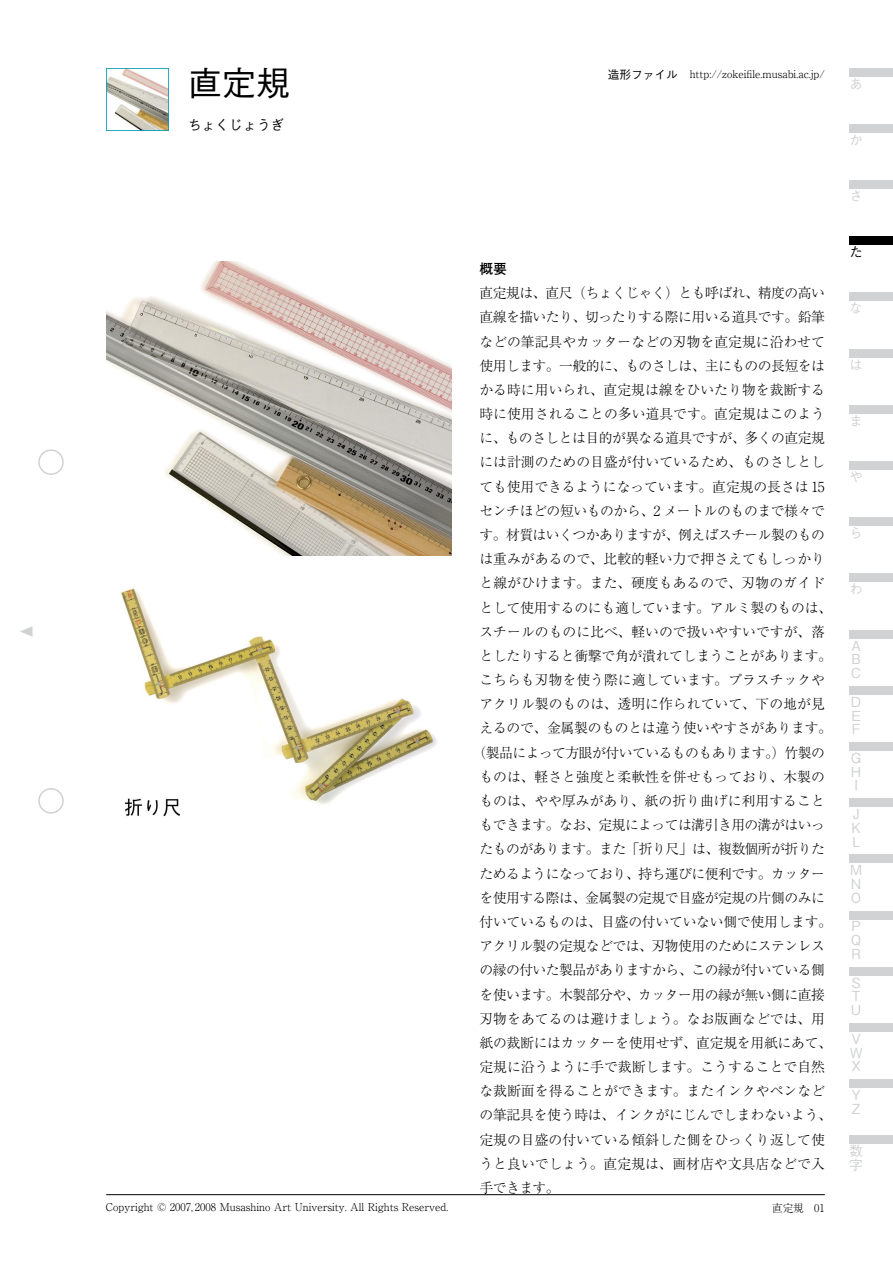
<style>
.page{position:relative;width:893px;height:1263px;background:#fff}
.page>*{position:absolute;margin:0;border:0;box-sizing:border-box;transform-origin:0 0}
.t1{font:500 34.05px "Gothic BBB Pro";color:#000}
.t2{font:300 13.8px "Ryumin Pro";letter-spacing:-.04em;color:#000}
.t3{font:300 13.8px "Ryumin Pro";color:#000}
.t4{font:300 13.8px "Ryumin Pro";letter-spacing:-.02em;color:#000}
.t5{font:300 13.8px "Ryumin Pro";letter-spacing:.005em;color:#000}
.t6{font:500 13.8px/13.8px "Gothic BBB Pro";color:#d1d2d4;text-align:justify}
.t7{font:500 13.8px "Gothic BBB Pro";color:#000}
.t8{font:700 13.8px "Futo Go B101 Pro";color:#000}
.t9{font:300 10.65px "Ryumin Pro";color:#000}
.s1{font-family:"Gothic BBB Pro";font-weight:500;font-size:11.7px}
</style>
<div class="page">
<div style="left:38px;top:449px;width:26px;height:26px;border:2px solid #d1d2d4;border-radius:50%"></div>
<div style="left:38px;top:788px;width:26px;height:25px;border:2px solid #d1d2d4;border-radius:50%"></div>
<svg style="left:20px;top:626px;width:13px;height:11px"></svg>
<div style="left:849px;top:1135px;width:44px;height:9px;background:#d1d2d4"></div>
<div style="left:849px;top:1079px;width:44px;height:9px;background:#d1d2d4"></div>
<div style="left:849px;top:1023px;width:44px;height:8px;background:#d1d2d4"></div>
<div style="left:849px;top:967px;width:44px;height:8px;background:#d1d2d4"></div>
<div style="left:849px;top:911px;width:44px;height:8px;background:#d1d2d4"></div>
<div style="left:849px;top:854px;width:44px;height:9px;background:#d1d2d4"></div>
<div style="left:849px;top:798px;width:44px;height:9px;background:#d1d2d4"></div>
<div style="left:849px;top:742px;width:44px;height:9px;background:#d1d2d4"></div>
<div style="left:849px;top:686px;width:44px;height:9px;background:#d1d2d4"></div>
<div style="left:849px;top:630px;width:44px;height:8px;background:#d1d2d4"></div>
<div style="left:849px;top:574px;width:44px;height:8px;background:#d1d2d4"></div>
<div style="left:849px;top:517px;width:44px;height:9px;background:#d1d2d4"></div>
<div style="left:849px;top:461px;width:44px;height:9px;background:#d1d2d4"></div>
<div style="left:849px;top:405px;width:44px;height:9px;background:#d1d2d4"></div>
<div style="left:849px;top:349px;width:44px;height:8px;background:#d1d2d4"></div>
<div style="left:849px;top:293px;width:44px;height:8px;background:#d1d2d4"></div>
<div style="left:849px;top:180px;width:44px;height:9px;background:#d1d2d4"></div>
<div style="left:849px;top:124px;width:44px;height:9px;background:#d1d2d4"></div>
<div style="left:849px;top:68px;width:44px;height:9px;background:#d1d2d4"></div>
<hr style="left:106px;top:1194px;width:719px;height:1px;background:#000">
<img style="left:106px;top:262px;width:346px;height:293px">
<img style="left:106px;top:68px;width:62px;height:62px">
<div style="left:849px;top:237px;width:44px;height:8px;background:#000"></div>
<img style="left:121px;top:588px;width:316px;height:229px">
<h1 class="t1" style="left:188px;top:56px;width:104px">直定規</h1>
<p class="t7" style="left:188px;top:114px;width:98px">ちょくじょうぎ</p>
<p class="t9" style="left:106px;top:1199px;width:344px">Copyright © 2007, 2008 Musashino Art University. All Rights Reserved.</p>
<p class="t8" style="left:479px;top:258px;width:29px">概要</p>
<p class="t9" style="left:608px;top:66px;width:218px"><span class="s1">造形ファイル　</span>http://zokeifile.musabi.ac j p. /</p>
<p class="t2" style="left:479px;top:282px;width:347px">直定規は、直尺（ちょくじゃく）とも呼ばれ、精度の高い</p>
<p class="t2" style="left:479px;top:306px;width:347px">直線を描いたり、切ったりする際に用いる道具です。鉛筆</p>
<p class="t3" style="left:479px;top:330px;width:347px">などの筆記具やカッターなどの刃物を直定規に沿わせて</p>
<p class="t2" style="left:479px;top:355px;width:347px">使用します。一般的に、ものさしは、主にものの長短をは</p>
<p class="t3" style="left:479px;top:379px;width:347px">かる時に用いられ、直定規は線をひいたり物を裁断する</p>
<p class="t3" style="left:479px;top:403px;width:347px">時に使用されることの多い道具です。直定規はこのよう</p>
<p class="t2" style="left:479px;top:427px;width:347px">に、ものさしとは目的が異なる道具ですが、多くの直定規</p>
<p class="t3" style="left:479px;top:451px;width:347px">には計測のための目盛が付いているため、ものさしとし</p>
<p class="t4" style="left:479px;top:476px;width:347px">ても使用できるようになっています。直定規の長さは 15</p>
<p class="t4" style="left:479px;top:500px;width:347px">センチほどの短いものから、2 メートルのものまで様々で</p>
<p class="t2" style="left:479px;top:524px;width:347px">す。材質はいくつかありますが、例えばスチール製のもの</p>
<p class="t3" style="left:479px;top:548px;width:347px">は重みがあるので、比較的軽い力で押さえてもしっかり</p>
<p class="t5" style="left:479px;top:572px;width:347px">と線がひけます。また、硬度もあるので、刃物のガイド</p>
<p class="t4" style="left:479px;top:596px;width:354px">として使用するのにも適しています。アルミ製のものは、</p>
<p class="t5" style="left:479px;top:621px;width:347px">スチールのものに比べ、軽いので扱いやすいですが、落</p>
<p class="t4" style="left:479px;top:645px;width:354px">としたりすると衝撃で角が潰れてしまうことがあります。</p>
<p class="t3" style="left:479px;top:669px;width:347px">こちらも刃物を使う際に適しています。プラスチックや</p>
<p class="t5" style="left:479px;top:693px;width:347px">アクリル製のものは、透明に作られていて、下の地が見</p>
<p class="t4" style="left:479px;top:717px;width:354px">えるので、金属製のものとは違う使いやすさがあります。</p>
<p class="t2" style="left:472px;top:742px;width:354px">（製品によって方眼が付いているものもあります。）竹製の</p>
<p class="t5" style="left:479px;top:766px;width:347px">ものは、軽さと強度と柔軟性を併せもっており、木製の</p>
<p class="t5" style="left:479px;top:790px;width:347px">ものは、やや厚みがあり、紙の折り曲げに利用すること</p>
<p class="t2" style="left:479px;top:814px;width:347px">もできます。なお、定規によっては溝引き用の溝がはいっ</p>
<p class="t2" style="left:479px;top:838px;width:347px">たものがあります。また「折り尺」は、複数個所が折りた</p>
<p class="t2" style="left:479px;top:862px;width:347px">ためるようになっており、持ち運びに便利です。カッター</p>
<p class="t2" style="left:479px;top:887px;width:347px">を使用する際は、金属製の定規で目盛が定規の片側のみに</p>
<p class="t4" style="left:479px;top:911px;width:354px">付いているものは、目盛の付いていない側で使用します。</p>
<p class="t2" style="left:479px;top:935px;width:347px">アクリル製の定規などでは、刃物使用のためにステンレス</p>
<p class="t2" style="left:479px;top:959px;width:347px">の縁の付いた製品がありますから、この縁が付いている側</p>
<p class="t2" style="left:479px;top:983px;width:347px">を使います。木製部分や、カッター用の縁が無い側に直接</p>
<p class="t5" style="left:479px;top:1008px;width:347px">刃物をあてるのは避けましょう。なお版画などでは、用</p>
<p class="t4" style="left:479px;top:1032px;width:354px">紙の裁断にはカッターを使用せず、直定規を用紙にあて、</p>
<p class="t3" style="left:479px;top:1056px;width:347px">定規に沿うように手で裁断します。こうすることで自然</p>
<p class="t3" style="left:479px;top:1080px;width:347px">な裁断面を得ることができます。またインクやペンなど</p>
<p class="t4" style="left:479px;top:1104px;width:354px">の筆記具を使う時は、インクがにじんでしまわないよう、</p>
<p class="t3" style="left:479px;top:1129px;width:347px">定規の目盛の付いている傾斜した側をひっくり返して使</p>
<p class="t5" style="left:479px;top:1153px;width:347px">うと良いでしょう。直定規は、画材店や文具店などで入</p>
<p class="t4" style="left:479px;top:1177px;width:82px">手できます。</p>
<p class="t9" style="left:772px;top:1199px;width:33px">直定規</p>
<p class="t9" style="left:814px;top:1199px;width:12px">01</p>
<p class="t6" style="left:849px;top:75px;width:13px">あ</p>
<p class="t6" style="left:849px;top:131px;width:14px">か</p>
<p class="t6" style="left:849px;top:187px;width:12px">さ</p>
<p class="t7" style="left:849px;top:241px;width:14px">た</p>
<p class="t6" style="left:849px;top:300px;width:14px">な</p>
<p class="t6" style="left:849px;top:356px;width:14px">は</p>
<p class="t6" style="left:849px;top:412px;width:13px">ま</p>
<p class="t6" style="left:849px;top:468px;width:14px">や</p>
<p class="t6" style="left:849px;top:524px;width:13px">ら</p>
<p class="t6" style="left:849px;top:580px;width:14px">わ</p>
<p class="t6" style="left:851px;top:637px;width:12px">A B C</p>
<p class="t6" style="left:851px;top:693px;width:12px">D E F</p>
<p class="t6" style="left:851px;top:749px;width:12px">G H I</p>
<p class="t6" style="left:851px;top:805px;width:11px">J K L</p>
<p class="t6" style="left:850px;top:861px;width:14px">M N O</p>
<p class="t6" style="left:851px;top:918px;width:12px">P Q R</p>
<p class="t6" style="left:851px;top:974px;width:12px">S T U</p>
<p class="t6" style="left:850px;top:1030px;width:15px;text-align:left">V<br>W<br>X</p>
<p class="t6" style="left:851px;top:1086px;width:11px">Y<br>Z</p>
<p class="t6" style="left:849px;top:1142px;width:15px">数字</p>
</div>
